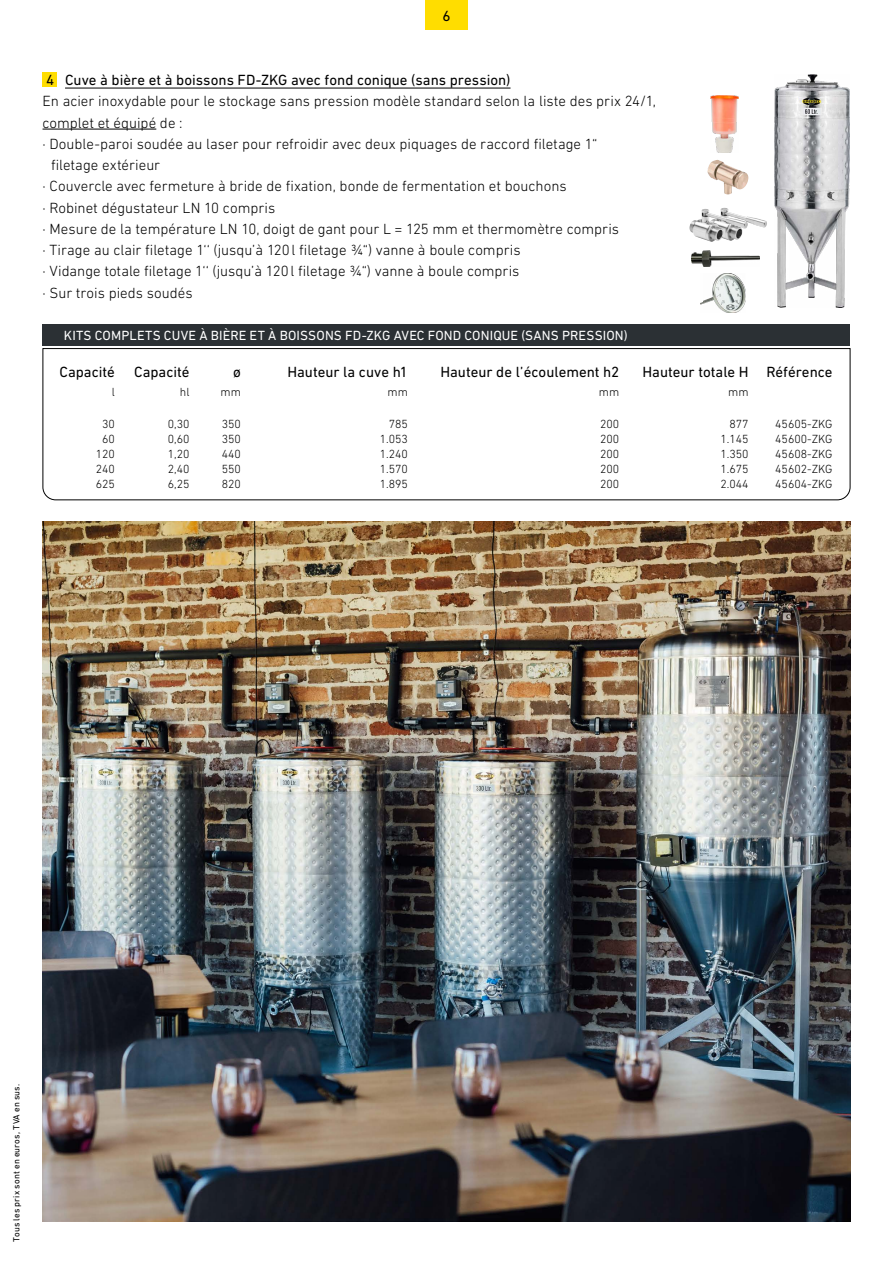
<style>
.page{position:relative;width:893px;height:1263px;background:#fff}
.page>*{position:absolute;margin:0;border:0;box-sizing:border-box;transform-origin:0 0}
.t1{font:300 15px "DIN Next LT Pro";color:#000}
.t2{font:15px "DIN Next LT Pro";color:#000}
.t3{font:13.5px "DIN Next LT Pro";letter-spacing:.01em;color:#fff}
.t4{font:300 12px "DIN Next LT Pro";color:#000}
.t5{font:9px "DIN Next LT Pro";letter-spacing:.02em;color:#000}
</style>
<div class="page">
<div style="left:425px;top:0;width:43px;height:30px;background:#fd0"></div>
<div style="left:43px;top:72px;width:14px;height:15px;background:#fd0"></div>
<hr style="left:65px;top:88px;width:445px;height:1px;background:#000">
<hr style="left:43px;top:129px;width:113px;height:1px;background:#000">
<svg style="left:42px;top:348px;width:809px;height:153px"></svg>
<div style="left:43px;top:324px;width:807px;height:21px;background:#2b3034"></div>
<img style="left:43px;top:522px;width:807px;height:699px">
<img style="left:774px;top:74px;width:75px;height:234px">
<img style="left:691px;top:251px;width:68px;height:15px">
<img style="left:700px;top:273px;width:45px;height:40px">
<img style="left:707px;top:160px;width:41px;height:34px">
<img style="left:721px;top:208px;width:46px;height:20px">
<img style="left:689px;top:209px;width:59px;height:33px">
<img style="left:710px;top:95px;width:28px;height:57px">
<p class="t2" style="left:442px;top:7px;width:10px">6</p>
<p class="t2" style="left:46px;top:71px;width:466px">4 Cuve à bière et à boissons FD-ZKG avec fond conique (sans pression)</p>
<p class="t1" style="left:43px;top:93px;width:615px">En acier inoxydable pour le stockage sans pression modèle standard selon la liste des prix 24/1,</p>
<p class="t1" style="left:43px;top:114px;width:142px">complet et équipé de :</p>
<p class="t1" style="left:43px;top:135px;width:556px">∙ Double-paroi soudée au laser pour refroidir avec deux piquages de raccord filetage 1“</p>
<p class="t1" style="left:51px;top:156px;width:111px">filetage extérieur</p>
<p class="t1" style="left:43px;top:178px;width:526px">∙ Couvercle avec fermeture à bride de fixation, bonde de fermentation et bouchons</p>
<p class="t1" style="left:43px;top:199px;width:234px">∙ Robinet dégustateur LN 10 compris</p>
<p class="t1" style="left:43px;top:220px;width:578px">∙ Mesure de la température LN 10, doigt de gant pour L = 125 mm et thermomètre compris</p>
<p class="t1" style="left:43px;top:241px;width:480px">∙ Tirage au clair filetage 1‘‘ (jusqu’à 120l filetage ¾“) vanne à boule compris</p>
<p class="t1" style="left:43px;top:263px;width:478px">∙ Vidange totale filetage 1‘‘ (jusqu’à 120l filetage ¾“) vanne à boule compris</p>
<p class="t1" style="left:43px;top:284px;width:152px">∙ Sur trois pieds soudés</p>
<p class="t3" style="left:64px;top:327px;width:565px">KITS COMPLETS CUVE À BIÈRE ET À BOISSONS FD-ZKG AVEC FOND CONIQUE (SANS PRESSION)</p>
<p class="t2" style="left:59px;top:363px;width:57px">Capacité</p>
<p class="t2" style="left:134px;top:363px;width:57px">Capacité</p>
<p class="t2" style="left:233px;top:363px;width:9px">ø</p>
<p class="t2" style="left:287px;top:363px;width:122px">Hauteur la cuve h1</p>
<p class="t2" style="left:440px;top:363px;width:180px">Hauteur de l’écoulement h2</p>
<p class="t2" style="left:643px;top:363px;width:192px">Hauteur totale H Référence</p>
<p class="t4" style="left:112px;top:385px;width:5px">l</p>
<p class="t4" style="left:180px;top:385px;width:11px">hl</p>
<p class="t4" style="left:221px;top:385px;width:22px">mm</p>
<p class="t4" style="left:388px;top:385px;width:22px">mm</p>
<p class="t4" style="left:599px;top:385px;width:22px">mm</p>
<p class="t4" style="left:728px;top:385px;width:22px">mm</p>
<p class="t4" style="left:102px;top:417px;width:14px">30</p>
<p class="t4" style="left:168px;top:417px;width:23px">0,30</p>
<p class="t4" style="left:222px;top:417px;width:21px">350</p>
<p class="t4" style="left:389px;top:417px;width:21px">785</p>
<p class="t4" style="left:600px;top:417px;width:21px">200</p>
<p class="t4" style="left:729px;top:417px;width:21px">877</p>
<p class="t4" style="left:775px;top:417px;width:59px">45605-ZKG</p>
<p class="t4" style="left:102px;top:432px;width:14px">60</p>
<p class="t4" style="left:168px;top:432px;width:23px">0,60</p>
<p class="t4" style="left:222px;top:432px;width:21px">350</p>
<p class="t4" style="left:380px;top:432px;width:30px">1.053</p>
<p class="t4" style="left:600px;top:432px;width:21px">200</p>
<p class="t4" style="left:720px;top:432px;width:30px">1.145</p>
<p class="t4" style="left:775px;top:432px;width:59px">45600-ZKG</p>
<p class="t4" style="left:96px;top:447px;width:21px">120</p>
<p class="t4" style="left:168px;top:447px;width:23px">1,20</p>
<p class="t4" style="left:222px;top:447px;width:21px">440</p>
<p class="t4" style="left:380px;top:447px;width:30px">1.240</p>
<p class="t4" style="left:600px;top:447px;width:21px">200</p>
<p class="t4" style="left:720px;top:447px;width:30px">1.350</p>
<p class="t4" style="left:775px;top:447px;width:59px">45608-ZKG</p>
<p class="t4" style="left:96px;top:462px;width:21px">240</p>
<p class="t4" style="left:168px;top:462px;width:23px">2,40</p>
<p class="t4" style="left:222px;top:462px;width:21px">550</p>
<p class="t4" style="left:380px;top:462px;width:30px">1.570</p>
<p class="t4" style="left:600px;top:462px;width:21px">200</p>
<p class="t4" style="left:720px;top:462px;width:30px">1.675</p>
<p class="t4" style="left:775px;top:462px;width:59px">45602-ZKG</p>
<p class="t4" style="left:96px;top:477px;width:21px">625</p>
<p class="t4" style="left:168px;top:477px;width:23px">6,25</p>
<p class="t4" style="left:222px;top:477px;width:21px">820</p>
<p class="t4" style="left:380px;top:477px;width:30px">1.895</p>
<p class="t4" style="left:600px;top:477px;width:21px">200</p>
<p class="t4" style="left:720px;top:477px;width:30px">2.044</p>
<p class="t4" style="left:775px;top:477px;width:59px">45604-ZKG</p>
<p class="t5" style="left:11px;top:1242px;width:160px;rotate:-90deg">Tous les prix sont en euros, TVA en sus.</p>
</div>
